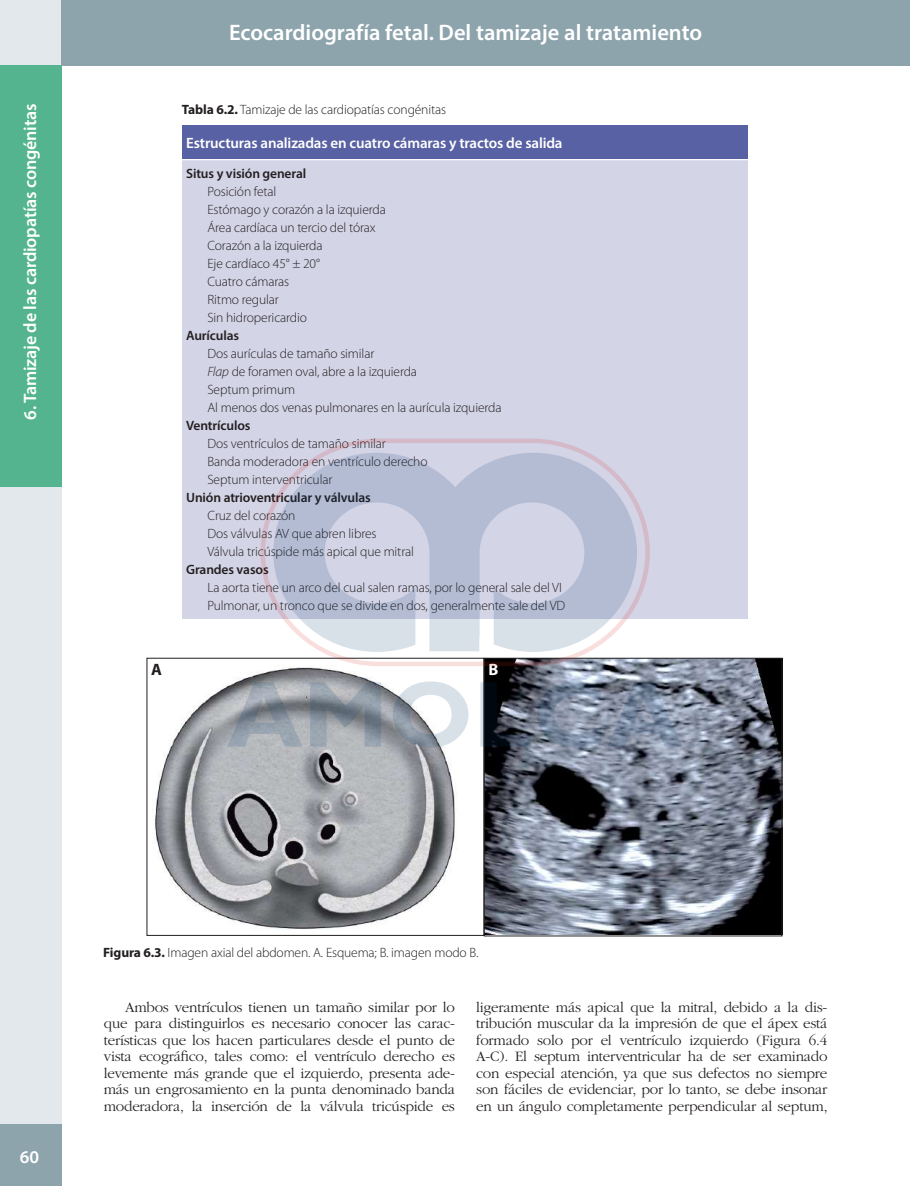
<style>
.page{position:relative;width:910px;height:1186px;background:#fff}
.page>*{position:absolute;margin:0;border:0;box-sizing:border-box;transform-origin:0 0}
.t1{font:600 22.5px "Myriad Pro";color:#fff}
.t2{font:600 18px "Myriad Pro";letter-spacing:-.01em;color:#fff}
.t3{font:700 16.5px "Myriad Pro";color:#231f20}
.t4{font:700 16.5px "Myriad Pro";color:#fff}
.t5{font:300 15px/16.5px "ITC Garamond Std";letter-spacing:-.015em;color:#231f20;text-align:justify}
.t6{font:600 15px "Myriad Pro";letter-spacing:-.01em;color:#fff}
.t7{font:300 13.5px/18px "Myriad Pro";letter-spacing:-.01em;color:#231f20}
.t8{font:600 13.5px "Myriad Pro";letter-spacing:-.01em;color:#231f20}
.s1{font-weight:700}
.s2{font-style:italic}
</style>
<div class="page">
<div style="left:0;top:0;width:61px;height:1186px;background:#e2e8eb"></div>
<div style="left:0;top:66px;width:61px;height:420px;background:#53b48f"></div>
<div style="left:61px;top:0;width:848px;height:66px;background:#8ea4ad"></div>
<div style="left:0;top:1124px;width:61px;height:62px;background:#8ea4ad"></div>
<div style="left:182px;top:126px;width:565px;height:34px;background:#5861a3"></div>
<div style="left:182px;top:160px;width:565px;height:459px;background:#d4d4e7"></div>
<hr style="left:182px;top:159px;width:565px;height:1px;background:#fff">
<img style="left:155px;top:667px;width:300px;height:262px">
<img style="left:486px;top:660px;width:293px;height:274px">
<div style="left:484px;top:658px;width:297px;height:278px;border:1px solid #231f20"></div>
<svg style="left:260px;top:438px;width:389px;height:228px"></svg>
<svg style="left:273px;top:453px;width:363px;height:199px"></svg>
<svg style="left:227px;top:682px;width:75px;height:64px;background:#989fa7"></svg>
<svg style="left:310px;top:682px;width:71px;height:64px;background:#8f97a0"></svg>
<svg style="left:393px;top:681px;width:75px;height:66px"></svg>
<svg style="left:480px;top:682px;width:50px;height:64px;background:#373d46"></svg>
<svg style="left:537px;top:681px;width:64px;height:66px;background:#7e899d"></svg>
<svg style="left:607px;top:682px;width:75px;height:64px;background:#7b879b"></svg>
<h2 class="t2" style="left:19px;top:420px;width:317px;rotate:-90deg">6. Tamizaje de las cardiopatías congénitas</h2>
<h1 class="t1" style="left:229px;top:18px;width:474px">Ecocardiografía fetal. Del tamizaje al tratamiento</h1>
<p class="t7" style="left:182px;top:100px;width:266px"><span class="s1">Tabla 6.2.</span> Tamizaje de las cardiopatías congénitas</p>
<p class="t6" style="left:186px;top:134px;width:378px">Estructuras analizadas en cuatro cámaras y tractos de salida</p>
<p class="t8" style="left:186px;top:165px;width:121px">Situs y visión general</p>
<p class="t7" style="left:207px;top:183px;width:180px">Posición fetal<br>Estómago y corazón a la izquierda<br>Área cardíaca un tercio del tórax<br>Corazón a la izquierda<br>Eje cardíaco 45° ± 20°<br>Cuatro cámaras<br>Ritmo regular<br>Sin hidropericardio</p>
<p class="t8" style="left:186px;top:327px;width:54px">Aurículas</p>
<p class="t7" style="left:207px;top:345px;width:295px">Dos aurículas de tamaño similar<br><span class="s2">Flap</span> de foramen oval, abre a la izquierda<br>Septum primum<br>Al menos dos venas pulmonares en la aurícula izquierda</p>
<p class="t8" style="left:186px;top:417px;width:66px">Ventrículos</p>
<p class="t7" style="left:207px;top:435px;width:221px">Dos ventrículos de tamaño similar<br>Banda moderadora en ventrículo derecho<br>Septum interventricular</p>
<p class="t8" style="left:186px;top:489px;width:186px">Unión atrioventricular y válvulas</p>
<p class="t7" style="left:207px;top:507px;width:208px">Cruz del corazón<br>Dos válvulas AV que abren libres<br>Válvula tricúspide más apical que mitral</p>
<p class="t8" style="left:186px;top:561px;width:84px">Grandes vasos</p>
<p class="t7" style="left:207px;top:579px;width:359px">La aorta tiene un arco del cual salen ramas, por lo general sale del VI<br>Pulmonar, un tronco que se divide en dos, generalmente sale del VD</p>
<p class="t3" style="left:151px;top:658px;width:12px">A</p>
<p class="t4" style="left:488px;top:658px;width:11px">B</p>
<h2 class="t2" style="left:20px;top:1145px;width:21px">60</h2>
<p class="t7" style="left:103px;top:943px;width:376px"><span class="s1">Figura 6.3.</span> Imagen axial del abdomen. A. Esquema; B. imagen modo B.</p>
<p class="t5" style="left:104px;top:999px;width:352px;text-indent:21px">Ambos ventrículos tienen un tamaño similar por lo que para distinguirlos es necesario conocer las carac&shy;terísticas que los hacen particulares desde el punto de vista ecográfico, tales como: el ventrículo derecho es levemente más grande que el izquierdo, presenta ade&shy;más un engrosamiento en la punta denominado banda moderadora, la inserción de la válvula tricúspide es</p>
<p class="t5" style="left:476px;top:999px;width:353px">ligeramente más apical que la mitral, debido a la dis&shy;tribución muscular da la impresión de que el ápex está formado solo por el ventrículo izquierdo (Figura 6.4<br>A-C). El septum interventricular ha de ser examinado con especial atención, ya que sus defectos no siempre son fáciles de evidenciar, por lo tanto, se debe insonar en un ángulo completamente perpendicular al septum,</p>
</div>
